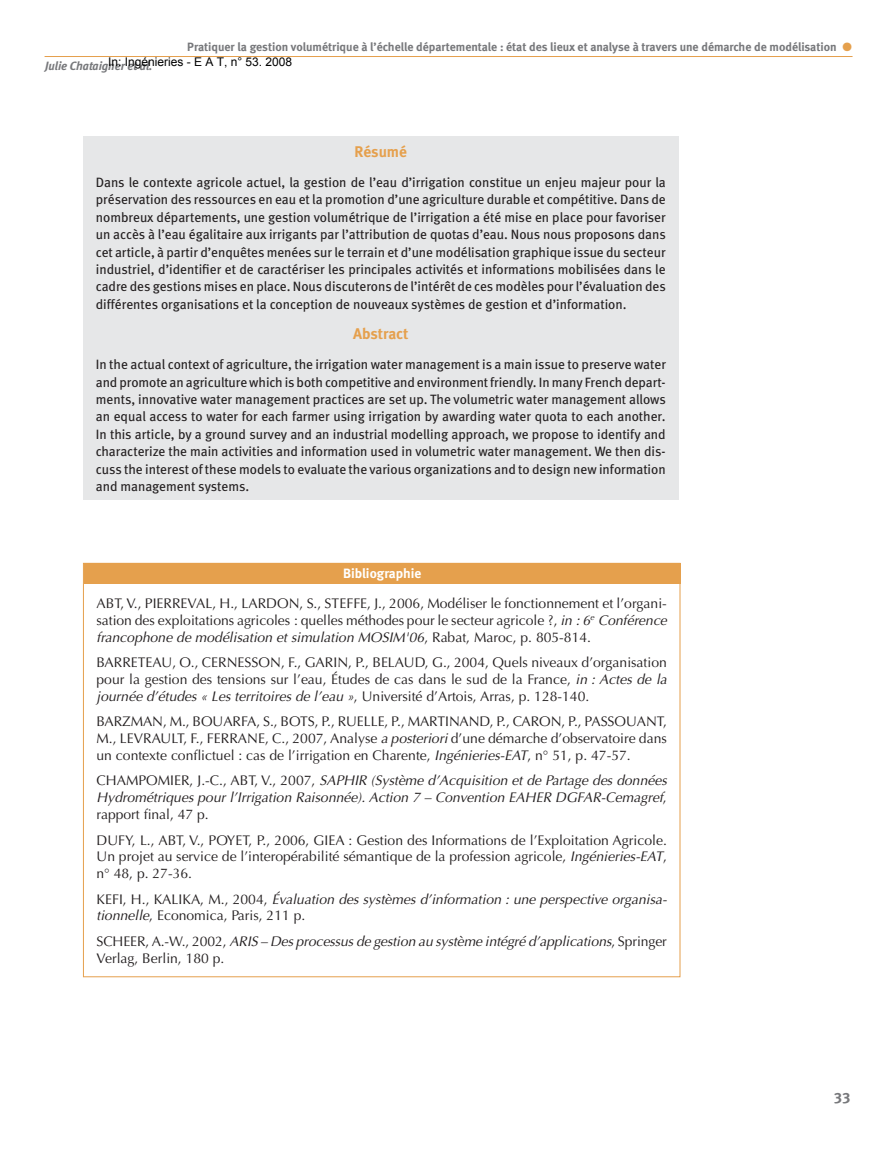
<style>
.page{position:relative;width:893px;height:1149px;background:#fff}
.page>*{position:absolute;margin:0;border:0;box-sizing:border-box;transform-origin:0 0}
.t1{font:700 15.45px "Meta";color:#e5a04d}
.t2{font:15px "Meta Bold LF";color:#77787b}
.t3{font:13.95px/16.8px "Optima";color:#231f20;text-align:justify}
.t4{font:italic 13.95px/16.8px "Optima";color:#231f20}
.t5{font:13.5px/17.4px "Meta Book LF";color:#231f20;text-align:justify}
.t6{font:700 13.5px "Meta";color:#fff}
.t7{font:12px "Meta Bold LF";color:#77787b}
.t8{font:12px "Arial";color:#000}
.t9{font:italic 700 12px "Meta";letter-spacing:-.01em;color:#77787b}
.t10{font:12px "Zapf Dingbats";color:#e5a04d}
.s1{font-style:italic}
.s2{font-style:normal}
</style>
<div class="page">
<hr style="left:45px;top:56px;width:807px;height:1px;background:#e5a04d">
<div style="left:84px;top:563px;width:596px;height:20px;background:#e5a04d"></div>
<div style="left:83px;top:136px;width:595px;height:363px;background:#e6e7e8"></div>
<p class="t7" style="left:187px;top:43px;width:651px">Pratiquer la gestion volumétrique à l’échelle départementale : état des lieux et analyse à travers une démarche de modélisation</p>
<p class="t10" style="left:843px;top:40px;width:11px">●</p>
<p class="t8" style="left:108px;top:54px;width:186px">In: Ingénieries - E A T, n° 53. 2008</p>
<p class="t9" style="left:45px;top:59px;width:109px">Julie Chataigner et al.</p>
<p class="t1" style="left:354px;top:146px;width:54px">Résumé</p>
<p class="t5" style="left:96px;top:175px;width:572px">Dans le contexte agricole actuel, la gestion de l’eau d’irrigation constitue un enjeu majeur pour la préservation des ressources en eau et la promotion d’une agriculture durable et compétitive. Dans de nombreux départements, une gestion volumétrique de l’irrigation a été mise en place pour favoriser un accès à l’eau égalitaire aux irrigants par l’attribution de quotas d’eau. Nous nous proposons dans cet article, à partir d’enquêtes menées sur le terrain et d’une modélisation graphique issue du secteur industriel, d’identifier et de caractériser les principales activités et informations mobilisées dans le cadre des gestions mises en place. Nous discuterons de l’intérêt de ces modèles pour l’évaluation des différentes organisations et la conception de nouveaux systèmes de gestion et d’information.</p>
<p class="t1" style="left:353px;top:328px;width:57px">Abstract</p>
<p class="t5" style="left:96px;top:357px;width:572px">In the actual context of agriculture, the irrigation water management is a main issue to preserve water and promote an agriculture which is both competitive and environment friendly. In many French depart&shy;ments, innovative water management practices are set up. The volumetric water management allows an equal access to water for each farmer using irrigation by awarding water quota to each another.<br>In this article, by a ground survey and an industrial modelling approach, we propose to identify and characterize the main activities and information used in volumetric water management. We then dis&shy;cuss the interest of these models to evaluate the various organizations and to design new information and management systems.</p>
<p class="t6" style="left:343px;top:568px;width:80px">Bibliographie</p>
<p class="t3" style="left:97px;top:596px;width:572px">ABT, V., PIERREVAL, H., LARDON, S., STEFFE, J., 2006, Modéliser le fonctionnement et l’organi&shy;sation des exploitations agricoles : quelles méthodes pour le secteur agricole ?, <span class="s1">in : 6</span><sup>e</sup> <span class="s1">Conférence francophone de modélisation et simulation MOSIM'06</span>, Rabat, Maroc, p. 805-814.</p>
<p class="t3" style="left:97px;top:655px;width:572px">BARRETEAU, O., CERNESSON, F., GARIN, P., BELAUD, G., 2004, Quels niveaux d’organisation pour la gestion des tensions sur l’eau, Études de cas dans le sud de la France, <span class="s1">in : Actes de la journée d’études « Les territoires de l’eau »</span>, Université d’Artois, Arras, p. 128-140.</p>
<p class="t3" style="left:97px;top:714px;width:572px">BARZMAN, M., BOUARFA, S., BOTS, P., RUELLE, P., MARTINAND, P., CARON, P., PASSOUANT, M., LEVRAULT, F., FERRANE, C., 2007, Analyse <span class="s1">a posteriori</span> d’une démarche d’observatoire dans un contexte conflictuel : cas de l’irrigation en Charente, <span class="s1">Ingénieries-EAT</span>, n° 51, p. 47-57.</p>
<p class="t4" style="left:97px;top:773px;width:572px;text-align:justify"><span class="s2">CHAMPOMIER, J.-C., ABT, V., 2007,</span> SAPHIR (Système d’Acquisition et de Partage des données Hydrométriques pour l’Irrigation Raisonnée). Action 7 – Convention EAHER DGFAR-Cemagref<span class="s2">, rapport final, 47 p.</span></p>
<p class="t3" style="left:97px;top:832px;width:572px">DUFY, L., ABT, V., POYET, P., 2006, GIEA : Gestion des Informations de l’Exploitation Agricole.<br>Un projet au service de l’interopérabilité sémantique de la profession agricole, <span class="s1">Ingénieries-EAT</span>, n° 48, p. 27-36.</p>
<p class="t4" style="left:97px;top:891px;width:571px"><span class="s2">KEFI, H., KALIKA, M., 2004,</span> Évaluation des systèmes d’information : une perspective organisa&shy;tionnelle<span class="s2">, Economica, Paris, 211 p.</span></p>
<p class="t4" style="left:97px;top:933px;width:572px"><span class="s2">SCHEER, A.-W., 2002,</span> ARIS – Des processus de gestion au système intégré d’applications<span class="s2">, Springer<br>Verlag, Berlin, 180 p.</span></p>
<p class="t2" style="left:834px;top:1092px;width:18px">33</p>
</div>
